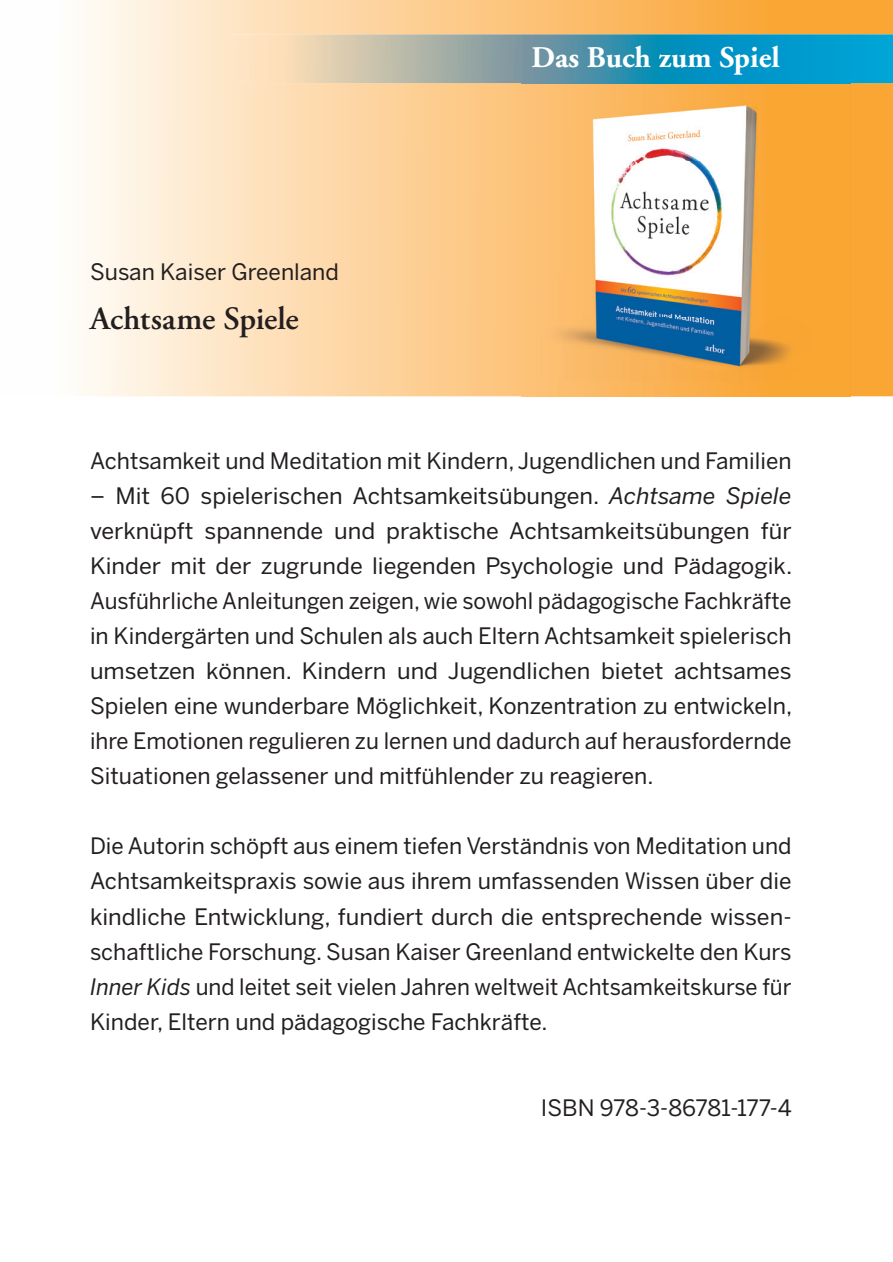
<style>
.page{position:relative;width:893px;height:1262px;background:#fff}
.page>*{position:absolute;margin:0;border:0;box-sizing:border-box;transform-origin:0 0}
.t1{font:600 32.5px "Adobe Garamond Pro";letter-spacing:-.005em;color:#231f20}
.t2{font:700 30px "Adobe Garamond";color:#fff}
.t3{font:22.5px/35px "Benton Sans";color:#231f20;text-align:justify}
.s1{font-style:italic}
</style>
<div class="page">
<svg style="left:81px;top:0;width:812px;height:396px;background:#fdd8a9"></svg>
<img style="left:521px;top:83px;width:329px;height:313px">
<img style="left:231px;top:34px;width:662px;height:49px">
<p class="t3" style="left:90px;top:254px;width:250px">Susan Kaiser Greenland</p>
<h1 class="t1" style="left:90px;top:300px;width:210px">Achtsame Spiele</h1>
<h2 class="t2" style="left:531px;top:41px;width:250px">Das Buch zum Spiel</h2>
<p class="t3" style="left:90px;top:443px;width:703px">Achtsamkeit und Meditation mit Kindern, Jugendlichen und Familien</p>
<p class="t3" style="left:90px;top:478px;width:704px">– Mit 60 spielerischen Achtsamkeitsübungen. <span class="s1">Achtsame Spiele </span>verknüpft spannende und praktische Achtsamkeitsübungen für Kinder mit der zugrunde liegenden Psychologie und Pädagogik.<br>Ausführliche Anleitungen zeigen, wie sowohl pädagogische Fachkräfte in Kindergärten und Schulen als auch Eltern Achtsamkeit spielerisch umsetzen können. Kindern und Jugendlichen bietet achtsames Spielen eine wunderbare Möglichkeit, Konzentration zu entwickeln, ihre Emotionen regulieren zu lernen und dadurch auf herausfordernde Situationen gelassener und mitfühlender zu reagieren.</p>
<p class="t3" style="left:90px;top:828px;width:703px">Die Autorin schöpft aus einem tiefen Verständnis von Meditation und Achtsamkeitspraxis sowie aus ihrem umfassenden Wissen über die kindliche Entwicklung, fundiert durch die entsprechende wissen&shy;schaftliche Forschung. Susan Kaiser Greenland entwickelte den Kurs <span class="s1">Inner Kids</span> und leitet seit vielen Jahren weltweit Achtsamkeitskurse für Kinder, Eltern und pädagogische Fachkräfte.</p>
<p class="t3" style="left:541px;top:1089px;width:252px">ISBN 978-3-86781-177-4</p>
</div>
